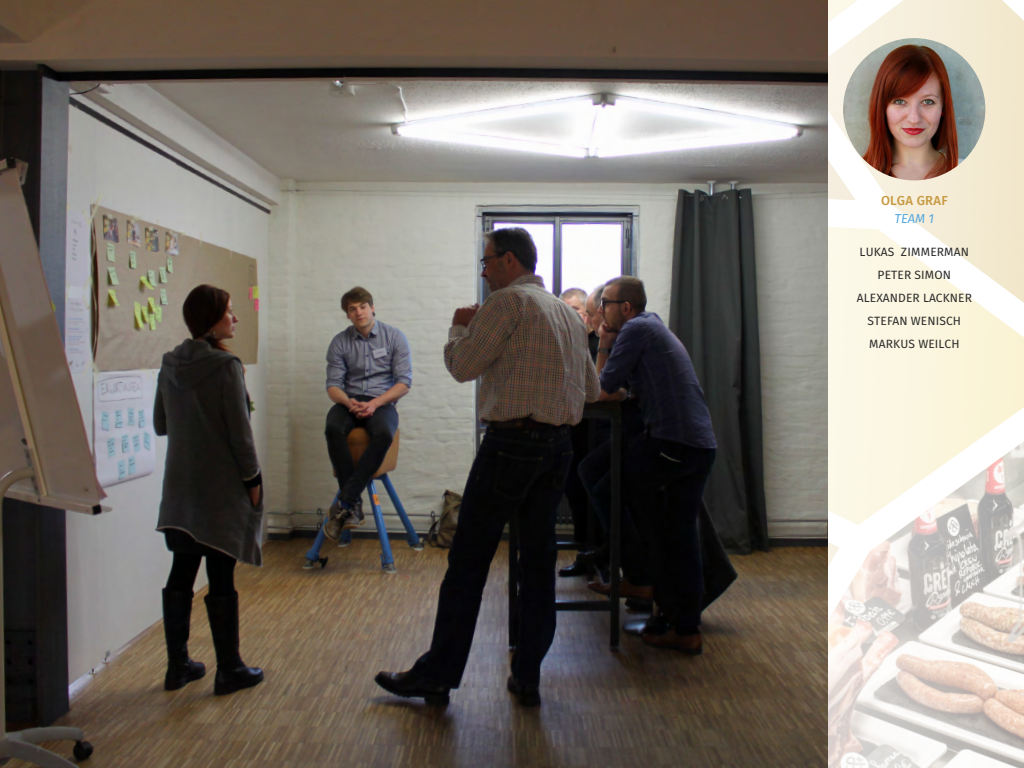
<style>
.page{position:relative;width:1024px;height:768px;background:#fff}
.page>*{position:absolute;margin:0;border:0;box-sizing:border-box;transform-origin:0 0}
.t1{font:500 13px "Fira Sans";letter-spacing:.02em;color:#c79941}
.t2{font:italic 13px "Fira Sans";color:#5aa8dc}
.t3{font:12px/23px "Fira Sans";letter-spacing:.01em;color:#2c2c2b;text-align:center}
</style>
<div class="page">
<img style="left:827px;top:0;width:197px;height:768px">
<img style="left:0;top:0;width:827px;height:768px">
<img style="left:843px;top:38px;width:142px;height:142px;border-radius:71px">
<p class="t1" style="left:881px;top:190px;width:68px">OLGA GRAF</p>
<p class="t2" style="left:895px;top:208px;width:41px">TEAM 1</p>
<p class="t3" style="left:857px;top:240px;width:117px">LUKAS ZIMMERMAN<br>PETER SIMON<br>ALEXANDER LACKNER<br>STEFAN WENISCH<br>MARKUS WEILCH</p>
</div>
